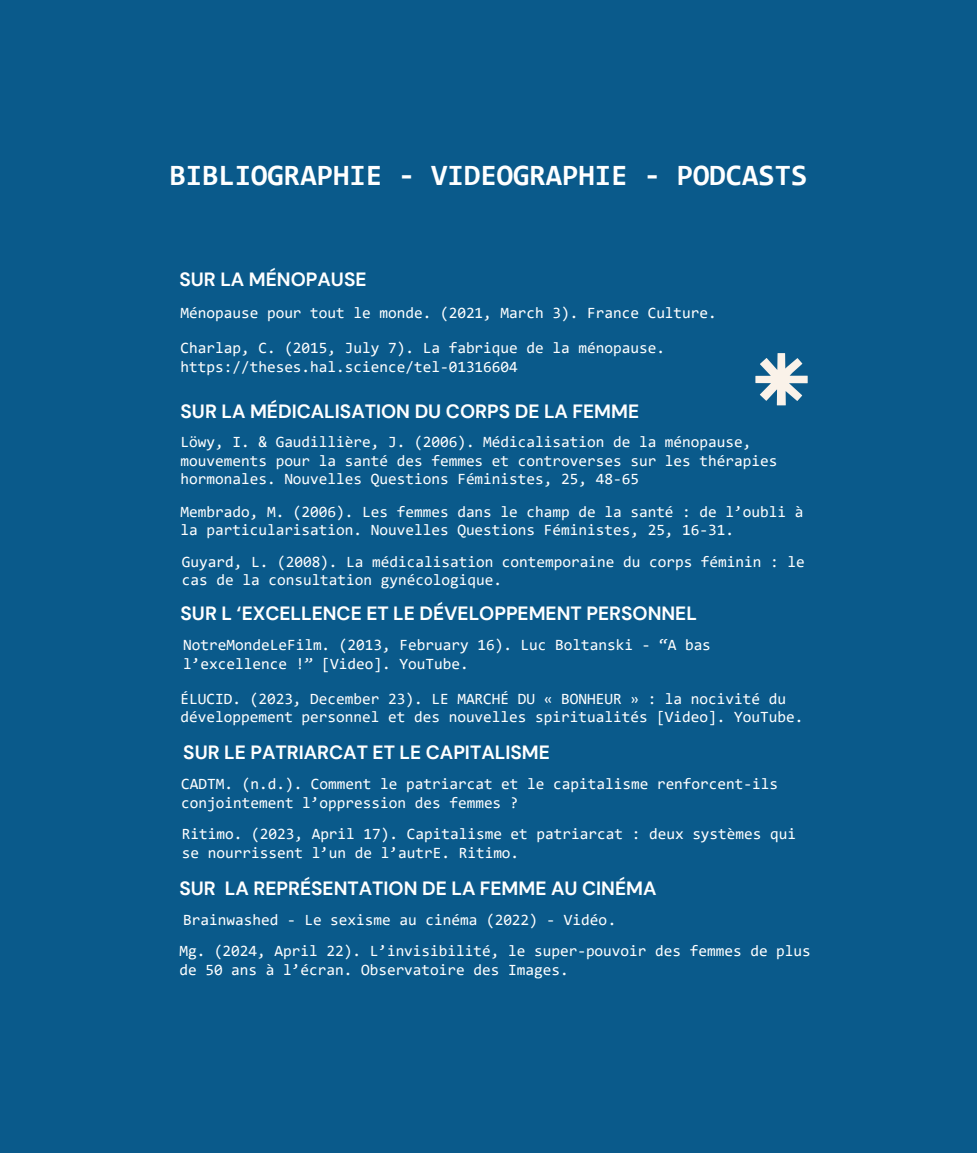
<style>
.page{position:relative;width:977px;height:1153px;background:#fff}
.page>*{position:absolute;margin:0;border:0;box-sizing:border-box;transform-origin:0 0}
.t1{font:700 29.78px "Consolas";color:#fff}
.t2{font:700 19.12px "DM Sans";color:#fff}
.t3{font:15.75px/18.6px "Consolas";color:#fff}
</style>
<div class="page">
<div style="left:0;top:0;width:976px;height:1152px;background:#0a5a8b"></div>
<svg style="left:755px;top:353px;width:52px;height:52px"></svg>
<h1 class="t1" style="left:169px;top:163px;width:639px">BIBLIOGRAPHIE - VIDEOGRAPHIE - PODCASTS</h1>
<p class="t2" style="left:179px;top:267px;width:189px">SUR LA MÉNOPAUSE</p>
<p class="t3" style="left:180px;top:304px;width:538px">Ménopause pour tout le monde. (2021, March 3). France Culture.</p>
<p class="t3" style="left:180px;top:340px;width:486px">Charlap, C. (2015, July 7). La fabrique de la ménopause. https://theses.hal.science/tel-01316604</p>
<p class="t2" style="left:180px;top:398px;width:460px">SUR LA MÉDICALISATION DU CORPS DE LA FEMME</p>
<p class="t3" style="left:180px;top:433px;width:598px">Löwy, I. &amp; Gaudillière, J. (2006). Médicalisation de la ménopause, mouvements pour la santé des femmes et controverses sur les thérapies hormonales. Nouvelles Questions Féministes, 25, 48-65</p>
<p class="t3" style="left:180px;top:503px;width:624px">Membrado, M. (2006). Les femmes dans le champ de la santé : de l’oubli à la particularisation. Nouvelles Questions Féministes, 25, 16-31.</p>
<p class="t3" style="left:182px;top:553px;width:624px">Guyard, L. (2008). La médicalisation contemporaine du corps féminin : le cas de la consultation gynécologique.</p>
<p class="t2" style="left:180px;top:600px;width:518px">SUR L ‘EXCELLENCE ET LE DÉVELOPPEMENT PERSONNEL</p>
<p class="t3" style="left:183px;top:637px;width:529px">NotreMondeLeFilm. (2013, February 16). Luc Boltanski - “A bas l’excellence !” [Video]. YouTube.</p>
<p class="t3" style="left:180px;top:690px;width:624px">ÉLUCID. (2023, December 23). LE MARCHÉ DU « BONHEUR » : la nocivité du développement personnel et des nouvelles spiritualités [Video]. YouTube.</p>
<p class="t2" style="left:183px;top:739px;width:368px">SUR LE PATRIARCAT ET LE CAPITALISME</p>
<p class="t3" style="left:181px;top:775px;width:598px">CADTM. (n.d.). Comment le patriarcat et le capitalisme renforcent-ils conjointement l’oppression des femmes ?</p>
<p class="t3" style="left:182px;top:826px;width:615px">Ritimo. (2023, April 17). Capitalisme et patriarcat : deux systèmes qui se nourrissent l’un de l’autrE. Ritimo.</p>
<p class="t2" style="left:179px;top:875px;width:478px">SUR LA REPRÉSENTATION DE LA FEMME AU CINÉMA</p>
<p class="t3" style="left:183px;top:911px;width:434px">Brainwashed - Le sexisme au cinéma (2022) - Vidéo.</p>
<p class="t3" style="left:179px;top:943px;width:633px">Mg. (2024, April 22). L’invisibilité, le super-pouvoir des femmes de plus de 50 ans à l’écran. Observatoire des Images.</p>
</div>
